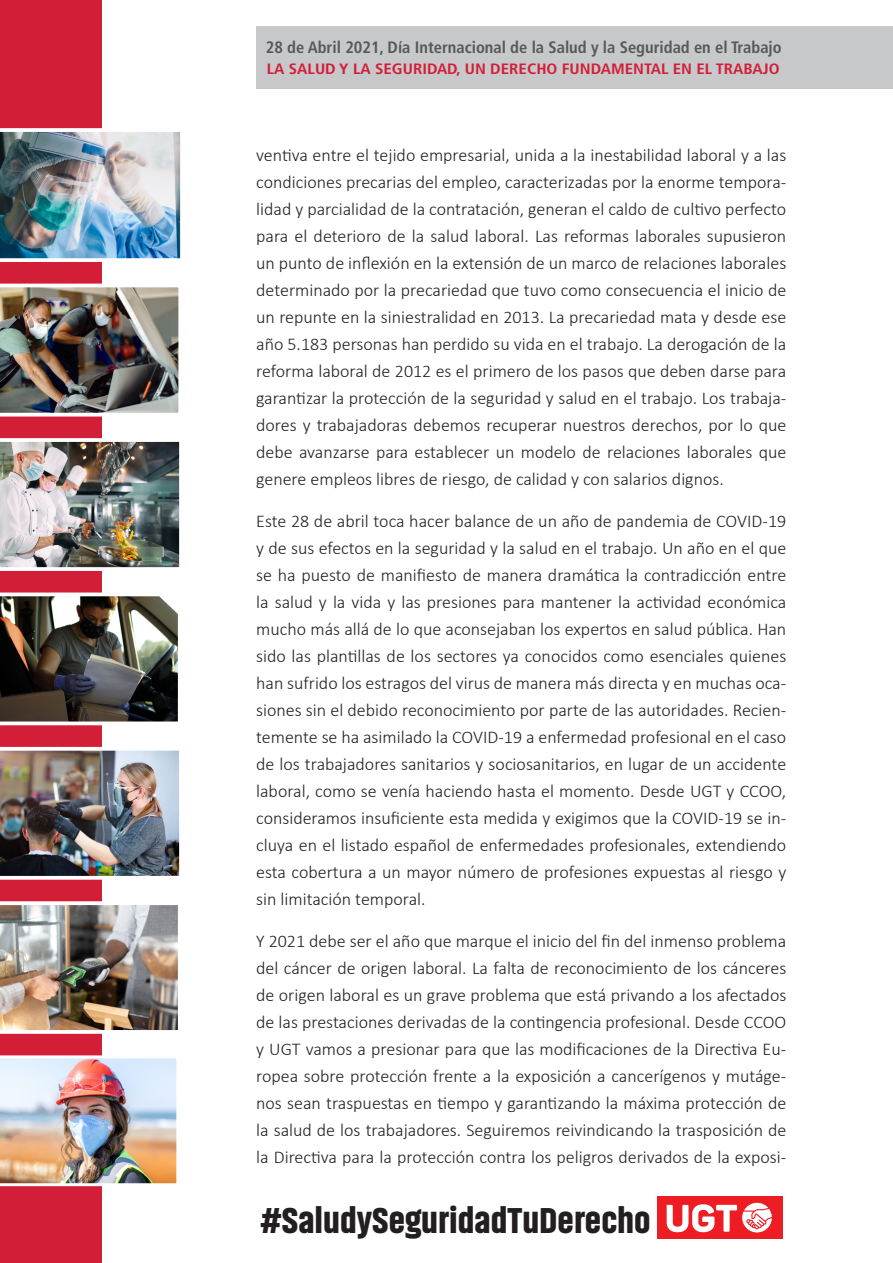
<style>
.page{position:relative;width:893px;height:1263px;background:#fff}
.page>*{position:absolute;margin:0;border:0;box-sizing:border-box;transform-origin:0 0}
.t1{font:900 36px "Akhand";color:#231f20}
.t2{font:300 18px/27px "Calibri";color:#231f20;text-align:justify}
.t3{font:700 condensed 16.5px "Frutiger LT Std";color:#57585a}
.t4{font:700 condensed 15px "Frutiger LT Std";color:#d21e37;scale:1.12 1}
</style>
<div class="page">
<div style="left:0;top:0;width:102px;height:1263px;background:#d21e37"></div>
<img style="left:0;top:747px;width:180px;height:133px">
<img style="left:0;top:592px;width:178px;height:133px">
<img style="left:0;top:438px;width:180px;height:133px">
<img style="left:0;top:1055px;width:177px;height:131px">
<img style="left:0;top:284px;width:179px;height:132px">
<img style="left:0;top:901px;width:178px;height:133px">
<img style="left:0;top:128px;width:181px;height:134px">
<div style="left:657px;top:1196px;width:125px;height:43px;background:#ee1d23"></div>
<svg style="left:667px;top:1202px;width:105px;height:31px"></svg>
<div style="left:256px;top:26px;width:637px;height:62px;background:#c7c8ca"></div>
<p class="t3" style="left:266px;top:37px;width:517px">28 de Abril 2021, Día Internacional de la Salud y la Seguridad en el Trabajo</p>
<p class="t4" style="left:267px;top:60px;width:459px">LA SALUD Y LA SEGURIDAD, UN DERECHO FUNDAMENTAL EN EL TRABAJO</p>
<p class="t2" style="left:256px;top:141px;width:532px">ventiva entre el tejido empresarial, unida a la inestabilidad laboral y a las condiciones precarias del empleo, caracterizadas por la enorme tempora&shy;lidad y parcialidad de la contratación, generan el caldo de cultivo perfecto para el deterioro de la salud laboral. Las reformas laborales supusieron un punto de inflexión en la extensión de un marco de relaciones laborales determinado por la precariedad que tuvo como consecuencia el inicio de un repunte en la siniestralidad en 2013. La precariedad mata y desde ese año 5.183 personas han perdido su vida en el trabajo. La derogación de la reforma laboral de 2012 es el primero de los pasos que deben darse para garantizar la protección de la seguridad y salud en el trabajo. Los trabaja&shy;dores y trabajadoras debemos recuperar nuestros derechos, por lo que debe avanzarse para establecer un modelo de relaciones laborales que genere empleos libres de riesgo, de calidad y con salarios dignos.</p>
<p class="t2" style="left:256px;top:507px;width:532px">Este 28 de abril toca hacer balance de un año de pandemia de COVID-19 y de sus efectos en la seguridad y la salud en el trabajo. Un año en el que se ha puesto de manifiesto de manera dramática la contradicción entre la salud y la vida y las presiones para mantener la actividad económica mucho más allá de lo que aconsejaban los expertos en salud pública. Han sido las plantillas de los sectores ya conocidos como esenciales quienes han sufrido los estragos del virus de manera más directa y en muchas oca&shy;siones sin el debido reconocimiento por parte de las autoridades. Recien&shy;temente se ha asimilado la COVID-19 a enfermedad profesional en el caso de los trabajadores sanitarios y sociosanitarios, en lugar de un accidente laboral, como se venía haciendo hasta el momento. Desde UGT y CCOO, consideramos insuficiente esta medida y exigimos que la COVID-19 se in&shy;cluya en el listado español de enfermedades profesionales, extendiendo esta cobertura a un mayor número de profesiones expuestas al riesgo y sin limitación temporal.</p>
<p class="t2" style="left:256px;top:927px;width:532px">Y 2021 debe ser el año que marque el inicio del fin del inmenso problema del cáncer de origen laboral. La falta de reconocimiento de los cánceres de origen laboral es un grave problema que está privando a los afectados de las prestaciones derivadas de la contingencia profesional. Desde CCOO y UGT vamos a presionar para que las modificaciones de la Directiva Eu&shy;ropea sobre protección frente a la exposición a cancerígenos y mutáge&shy;nos sean traspuestas en tiempo y garantizando la máxima protección de la salud de los trabajadores. Seguiremos reivindicando la trasposición de la Directiva para la protección contra los peligros derivados de la exposi-</p>
<p class="t1" style="left:260px;top:1200px;width:392px">#SaludySeguridadTuDerecho</p>
</div>
